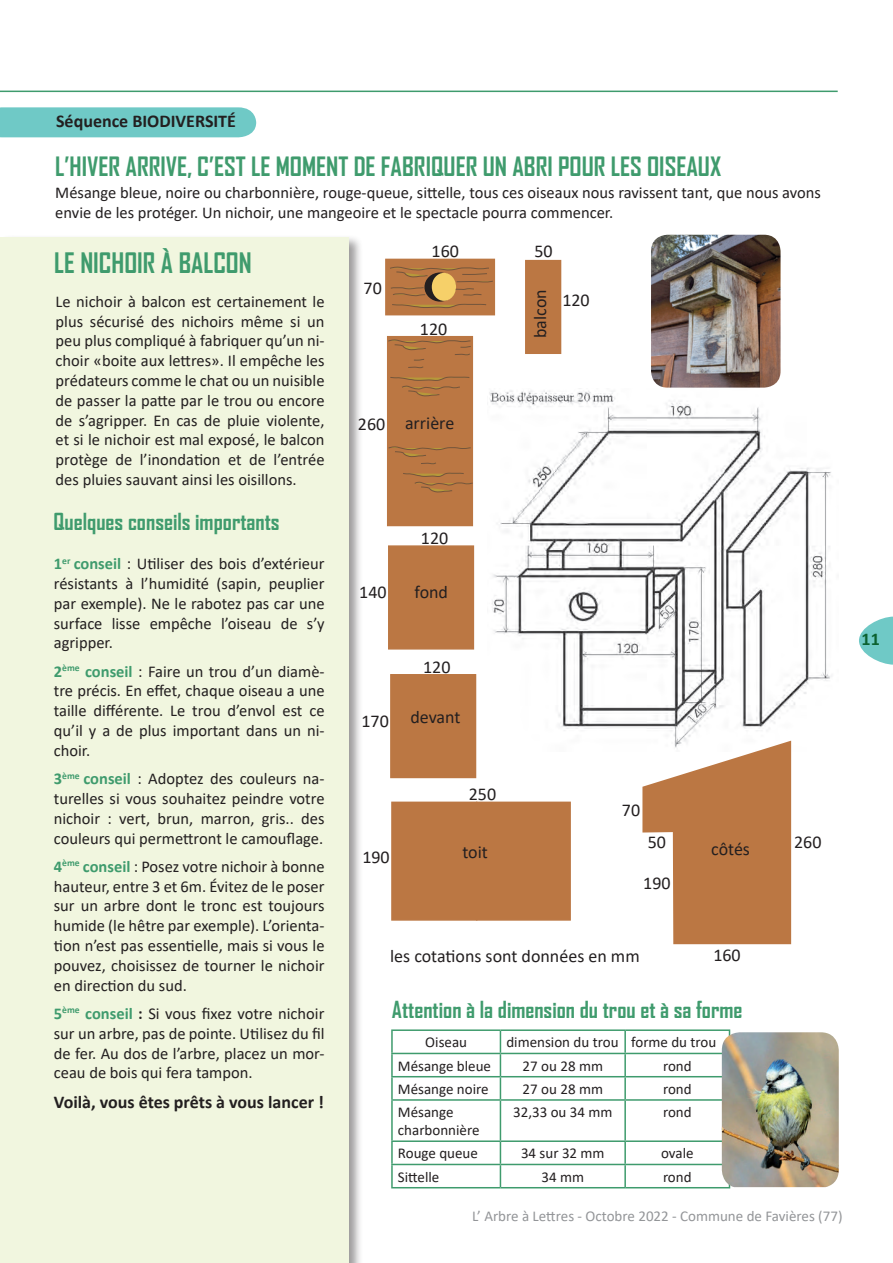
<style>
.page{position:relative;width:893px;height:1263px;background:#fff}
.page>*{position:absolute;margin:0;border:0;box-sizing:border-box;transform-origin:0 0}
.t1{font:700 27px "Agency FB";color:#3f9b6d}
.t2{font:700 25.5px "Agency FB";color:#3f9b6d}
.t3{font:700 22.5px "Agency FB";color:#3f9b6d}
.t4{font:18px "Calibri";color:#231f20}
.t5{font:700 18px "Calibri";color:#231f20}
.t6{font:700 18px "Calibri";color:#0c6130}
.t7{font:16.5px/19.8px "Calibri";color:#231f20;text-align:justify}
.t8{font:15px/18px "Calibri";color:#231f20}
.t9{font:15px "Calibri";color:#939598}
.s1{font-weight:700;color:#3f9b6d}
.s2{font-weight:700}
</style>
<div class="page">
<div style="left:0;top:107px;width:256px;height:30px;background:#6fc9c6"></div>
<hr style="left:0;top:91px;width:838px;height:1px;background:#3f9b6d">
<div style="left:0;top:235px;width:380px;height:1028px;background:#231f20;opacity:.45"></div>
<div style="left:0;top:237px;width:349px;height:1026px;background:#f1f6df"></div>
<div style="left:385px;top:259px;width:110px;height:56px;background:#bb7743"></div>
<div style="left:425px;top:273px;width:30px;height:28px;background:#231f20;border-radius:50%"></div>
<div style="left:424px;top:272px;width:32px;height:30px;border:2px solid #231f20;border-radius:50%"></div>
<div style="left:525px;top:260px;width:36px;height:94px;background:#bb7743"></div>
<div style="left:387px;top:336px;width:86px;height:190px;background:#bb7743"></div>
<div style="left:388px;top:545px;width:86px;height:104px;background:#bb7743"></div>
<div style="left:390px;top:674px;width:86px;height:104px;background:#bb7743"></div>
<div style="left:391px;top:801px;width:86px;height:120px;background:#bb7743;border:2px solid #bb7743"></div>
<div style="left:476px;top:801px;width:95px;height:120px;background:#bb7743;border:2px solid #bb7743"></div>
<div style="left:432px;top:273px;width:24px;height:28px;background:#f6d069;border-radius:50%"></div>
<svg style="left:392px;top:303px;width:95px;height:5px"></svg>
<svg style="left:390px;top:267px;width:104px;height:29px"></svg>
<img style="left:489px;top:388px;width:342px;height:364px">
<svg style="left:642px;top:741px;width:149px;height:203px"></svg>
<hr style="left:391px;top:1029px;width:109px;height:2px;background:#3f9b6d">
<hr style="left:391px;top:1031px;width:2px;height:22px;background:#3f9b6d">
<hr style="left:500px;top:1029px;width:125px;height:2px;background:#3f9b6d">
<hr style="left:625px;top:1029px;width:105px;height:2px;background:#3f9b6d">
<hr style="left:624px;top:1031px;width:2px;height:22px;background:#3f9b6d">
<hr style="left:391px;top:1053px;width:109px;height:1px;background:#3f9b6d">
<hr style="left:391px;top:1054px;width:2px;height:22px;background:#3f9b6d">
<hr style="left:500px;top:1053px;width:125px;height:1px;background:#3f9b6d">
<hr style="left:625px;top:1053px;width:105px;height:1px;background:#3f9b6d">
<hr style="left:624px;top:1054px;width:2px;height:22px;background:#3f9b6d">
<hr style="left:391px;top:1076px;width:109px;height:1px;background:#3f9b6d">
<hr style="left:391px;top:1077px;width:2px;height:22px;background:#3f9b6d">
<hr style="left:500px;top:1076px;width:125px;height:1px;background:#3f9b6d">
<svg style="left:500px;top:1031px;width:1px;height:68px"></svg>
<hr style="left:625px;top:1076px;width:105px;height:1px;background:#3f9b6d">
<hr style="left:624px;top:1077px;width:2px;height:22px;background:#3f9b6d">
<hr style="left:391px;top:1099px;width:109px;height:2px;background:#3f9b6d">
<hr style="left:391px;top:1101px;width:2px;height:39px;background:#3f9b6d">
<hr style="left:500px;top:1099px;width:125px;height:2px;background:#3f9b6d">
<hr style="left:500px;top:1101px;width:1px;height:39px;background:#3f9b6d">
<hr style="left:625px;top:1099px;width:105px;height:2px;background:#3f9b6d">
<hr style="left:624px;top:1101px;width:2px;height:39px;background:#3f9b6d">
<hr style="left:391px;top:1140px;width:109px;height:2px;background:#3f9b6d">
<hr style="left:391px;top:1142px;width:2px;height:22px;background:#3f9b6d">
<hr style="left:500px;top:1140px;width:125px;height:2px;background:#3f9b6d">
<hr style="left:625px;top:1140px;width:105px;height:2px;background:#3f9b6d">
<hr style="left:624px;top:1142px;width:2px;height:22px;background:#3f9b6d">
<hr style="left:391px;top:1164px;width:109px;height:1px;background:#3f9b6d">
<hr style="left:391px;top:1165px;width:2px;height:22px;background:#3f9b6d">
<hr style="left:500px;top:1164px;width:125px;height:1px;background:#3f9b6d">
<svg style="left:500px;top:1142px;width:1px;height:45px"></svg>
<hr style="left:625px;top:1164px;width:105px;height:1px;background:#3f9b6d">
<hr style="left:624px;top:1165px;width:2px;height:22px;background:#3f9b6d">
<hr style="left:391px;top:1187px;width:109px;height:1px;background:#3f9b6d">
<hr style="left:500px;top:1187px;width:125px;height:1px;background:#3f9b6d">
<hr style="left:625px;top:1187px;width:105px;height:1px;background:#3f9b6d">
<svg style="left:389px;top:376px;width:81px;height:21px"></svg>
<svg style="left:387px;top:340px;width:84px;height:28px"></svg>
<svg style="left:403px;top:472px;width:70px;height:21px"></svg>
<svg style="left:388px;top:446px;width:83px;height:18px"></svg>
<img style="left:722px;top:1032px;width:117px;height:155px">
<svg style="left:859px;top:617px;width:34px;height:48px"></svg>
<img style="left:651px;top:235px;width:129px;height:153px">
<p class="t5" style="left:56px;top:109px;width:181px">Séquence BIODIVERSITÉ</p>
<h2 class="t2" style="left:55px;top:151px;width:667px">L’HIVER ARRIVE, C’EST LE MOMENT DE FABRIQUER UN ABRI POUR LES OISEAUX</h2>
<p class="t7" style="left:55px;top:183px;width:767px">Mésange bleue, noire ou charbonnière, rouge-queue, sittelle, tous ces oiseaux nous ravissent tant, que nous avons envie de les protéger. Un nichoir, une mangeoire et le spectacle pourra commencer.</p>
<h1 class="t1" style="left:54px;top:246px;width:199px">LE NICHOIR À BALCON</h1>
<p class="t7" style="left:56px;top:291px;width:270px">Le nichoir à balcon est certainement le plus sécurisé des nichoirs même si un peu plus compliqué à fabriquer qu’un ni&shy;choir «boite aux lettres». Il empêche les prédateurs comme le chat ou un nuisible de passer la patte par le trou ou encore de s’agripper. En cas de pluie violente, et si le nichoir est mal exposé, le balcon protège de l’inondation et de l’entrée des pluies sauvant ainsi les oisillons.</p>
<h3 class="t3" style="left:54px;top:508px;width:228px">Quelques conseils importants</h3>
<p class="t7" style="left:54px;top:553px;width:272px"><span class="s1">1</span><sup>er</sup> <span class="s1">conseil</span> : Utiliser des bois d’extérieur résistants à l’humidité (sapin, peuplier par exemple). Ne le rabotez pas car une surface lisse empêche l’oiseau de s’y agripper.</p>
<p class="t7" style="left:54px;top:661px;width:272px"><span class="s1">2</span><sup>ème</sup> <span class="s1">conseil</span> : Faire un trou d’un diamè&shy;tre précis. En effet, chaque oiseau a une taille différente. Le trou d’envol est ce qu’il y a de plus important dans un ni&shy;choir.</p>
<p class="t7" style="left:54px;top:768px;width:272px"><span class="s1">3</span><sup>ème</sup> <span class="s1">conseil</span> : Adoptez des couleurs na&shy;turelles si vous souhaitez peindre votre nichoir : vert, brun, marron, gris.. des couleurs qui permettront le camouflage.</p>
<p class="t7" style="left:54px;top:856px;width:272px"><span class="s1">4</span><sup>ème</sup> <span class="s1">conseil</span> : Posez votre nichoir à bonne hauteur, entre 3 et 6m. Évitez de le poser sur un arbre dont le tronc est toujours humide (le hêtre par exemple). L’orienta&shy;tion n’est pas essentielle, mais si vous le pouvez, choisissez de tourner le nichoir en direction du sud.</p>
<p class="t7" style="left:54px;top:1003px;width:272px"><span class="s1">5</span><sup>ème</sup> <span class="s1">conseil</span> <span class="s2">:</span> Si vous fixez votre nichoir sur un arbre, pas de pointe. Utilisez du fil de fer. Au dos de l’arbre, placez un mor&shy;ceau de bois qui fera tampon.</p>
<p class="t5" style="left:54px;top:1090px;width:272px">Voilà, vous êtes prêts à vous lancer !</p>
<p class="t4" style="left:364px;top:276px;width:20px">70</p>
<p class="t4" style="left:432px;top:238px;width:29px">160</p>
<p class="t4" style="left:420px;top:316px;width:29px">120</p>
<p class="t4" style="left:358px;top:412px;width:29px">260</p>
<p class="t4" style="left:405px;top:411px;width:51px">arrière</p>
<p class="t4" style="left:534px;top:238px;width:20px">50</p>
<p class="t4" style="left:528px;top:338px;width:50px;rotate:-90deg">balcon</p>
<p class="t4" style="left:562px;top:287px;width:29px">120</p>
<p class="t4" style="left:359px;top:580px;width:29px">140</p>
<p class="t4" style="left:421px;top:525px;width:29px">120</p>
<p class="t4" style="left:415px;top:580px;width:35px">fond</p>
<p class="t4" style="left:423px;top:654px;width:29px">120</p>
<p class="t4" style="left:361px;top:704px;width:101px">170 devant</p>
<p class="t4" style="left:362px;top:844px;width:29px">190</p>
<p class="t4" style="left:469px;top:782px;width:29px">250</p>
<p class="t4" style="left:622px;top:797px;width:20px">70</p>
<p class="t4" style="left:648px;top:830px;width:20px">50</p>
<p class="t4" style="left:643px;top:870px;width:29px">190</p>
<p class="t4" style="left:390px;top:943px;width:251px">les cotations sont données en mm</p>
<p class="t4" style="left:711px;top:836px;width:40px">côtés</p>
<p class="t4" style="left:713px;top:942px;width:29px">160</p>
<h3 class="t3" style="left:392px;top:995px;width:352px">Attention à la dimension du trou et à sa forme</h3>
<p class="t8" style="left:425px;top:1033px;width:43px">Oiseau</p>
<p class="t8" style="left:506px;top:1033px;width:211px">dimension du trou forme du trou</p>
<p class="t8" style="left:398px;top:1056px;width:95px">Mésange bleue</p>
<p class="t8" style="left:523px;top:1056px;width:82px">27 ou 28 mm</p>
<p class="t8" style="left:663px;top:1056px;width:30px">rond</p>
<p class="t8" style="left:398px;top:1079px;width:92px">Mésange noire</p>
<p class="t8" style="left:523px;top:1079px;width:82px">27 ou 28 mm</p>
<p class="t8" style="left:663px;top:1079px;width:30px">rond</p>
<p class="t8" style="left:398px;top:1103px;width:83px">Mésange charbonnière</p>
<p class="t8" style="left:513px;top:1103px;width:101px">32,33 ou 34 mm</p>
<p class="t8" style="left:663px;top:1103px;width:30px">rond</p>
<p class="t8" style="left:398px;top:1144px;width:81px">Rouge queue</p>
<p class="t8" style="left:521px;top:1144px;width:85px">34 sur 32 mm</p>
<p class="t8" style="left:661px;top:1144px;width:34px">ovale</p>
<p class="t8" style="left:398px;top:1167px;width:43px">Sittelle</p>
<p class="t8" style="left:541px;top:1167px;width:44px">34 mm</p>
<p class="t8" style="left:663px;top:1167px;width:30px">rond</p>
<p class="t4" style="left:794px;top:830px;width:29px">260</p>
<p class="t9" style="left:472px;top:1205px;width:372px">L’ Arbre à Lettres - Octobre 2022 - Commune de Favières (77)</p>
<p class="t6" style="left:862px;top:626px;width:20px">11</p>
</div>
